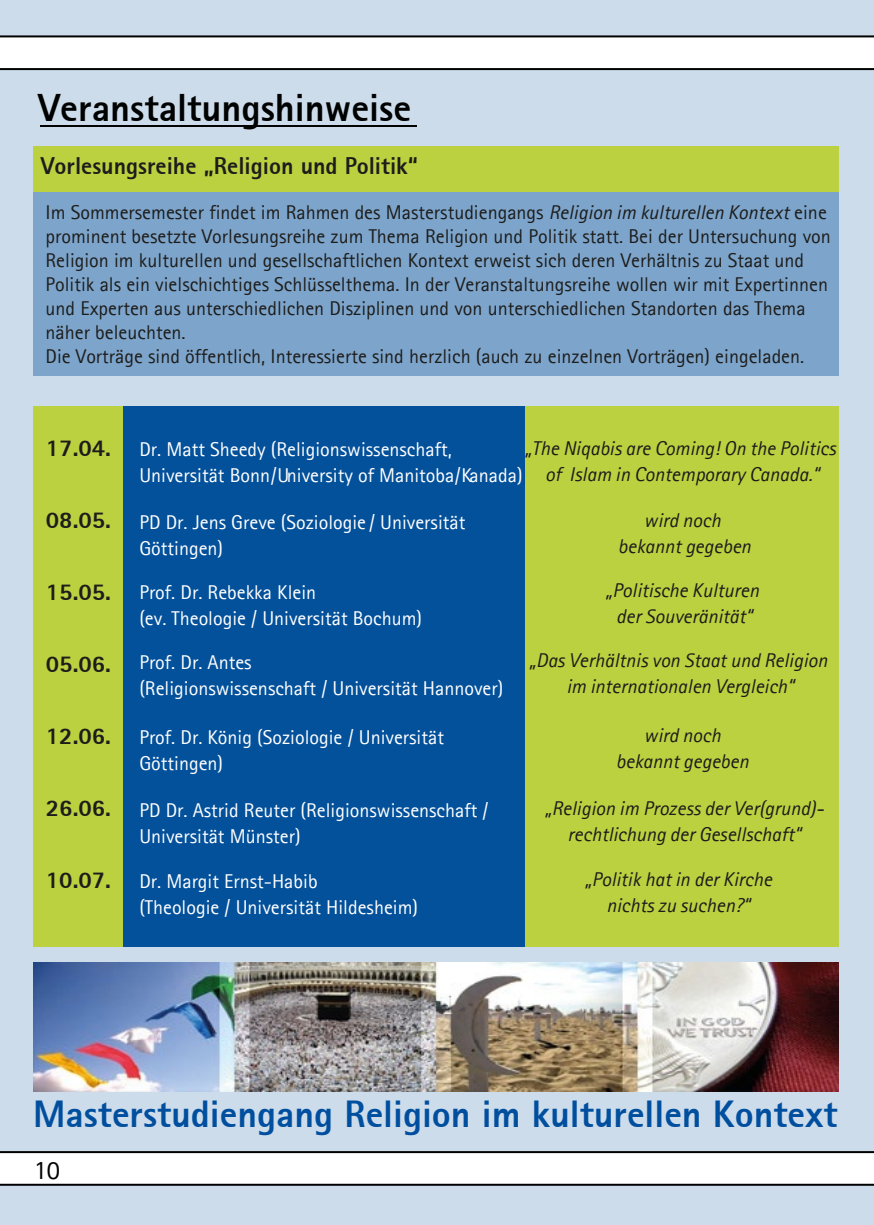
<style>
.page{position:relative;width:874px;height:1225px;background:#fff}
.page>*{position:absolute;margin:0;border:0;box-sizing:border-box;transform-origin:0 0}
.t1{font:800 38.6px "Agfa Rotis Sans Serif";color:#000101}
.t2{font:800 37.6px "Agfa Rotis Sans Serif";color:#004f9f}
.t3{font:26.4px "Agfa Rotis Sans Serif";color:#000101}
.t4{font:800 24px "Agfa Rotis Sans Serif";color:#1d1d1b}
.t5{font:20px/24px "Agfa Rotis Sans Serif";color:#1d1d1b}
.t6{font:20px/26px "Agfa Rotis Sans Serif";color:#fff}
.t7{font:italic 20px/26px "Agfa Rotis Sans Serif";color:#1d1d1b;text-align:center}
.s1{font-style:italic}
</style>
<div class="page">
<div style="left:0;top:0;width:873px;height:1225px;background:#cddceb"></div>
<svg style="left:0;top:1151px;width:873px;height:34px;background:#e6e6e6"></svg>
<svg style="left:0;top:35px;width:873px;height:35px;background:#e1e2e2"></svg>
<div style="left:33px;top:191px;width:805px;height:185px;background:#7da4cb"></div>
<div style="left:33px;top:146px;width:805px;height:45px;background:#bcd140"></div>
<hr style="left:40px;top:126px;width:377px;height:1px;background:#000101">
<div style="left:33px;top:406px;width:90px;height:541px;background:#bcd140"></div>
<div style="left:123px;top:406px;width:402px;height:541px;background:#04519b"></div>
<div style="left:525px;top:406px;width:313px;height:541px;background:#bcd140"></div>
<img style="left:33px;top:962px;width:805px;height:129px">
<h1 class="t1" style="left:38px;top:83px;width:374px">Veranstaltungshinweise</h1>
<p class="t4" style="left:41px;top:151px;width:378px">Vorlesungsreihe „Religion und Politik“</p>
<p class="t5" style="left:46px;top:200px;width:786px">Im Sommersemester findet im Rahmen des Masterstudiengangs <span class="s1">Religion im kulturellen Kontext</span> eine prominent besetzte Vorlesungsreihe zum Thema Religion und Politik statt. Bei der Untersuchung von Religion im kulturellen und gesellschaftlichen Kontext erweist sich deren Verhältnis zu Staat und Politik als ein vielschichtiges Schlüsselthema. In der Veranstaltungsreihe wollen wir mit Expertinnen und Experten aus unterschiedlichen Disziplinen und von unterschiedlichen Standorten das Thema näher beleuchten.<br>Die Vorträge sind öffentlich, Interessierte sind herzlich (auch zu einzelnen Vorträgen) eingeladen.</p>
<p class="t4" style="left:46px;top:432px;width:66px">17.04.</p>
<p class="t4" style="left:46px;top:504px;width:66px">08.05.</p>
<p class="t4" style="left:46px;top:576px;width:66px">15.05.</p>
<p class="t4" style="left:46px;top:648px;width:66px">05.06.</p>
<p class="t4" style="left:46px;top:720px;width:66px">12.06.</p>
<p class="t4" style="left:46px;top:792px;width:66px">26.06.</p>
<p class="t4" style="left:46px;top:864px;width:66px">10.07.</p>
<p class="t7" style="left:524px;top:435px;width:312px">„The Niqabis are Coming! On the Politics of Islam in Contemporary Canada.“</p>
<p class="t7" style="left:617px;top:507px;width:134px">wird noch bekannt gegeben</p>
<p class="t7" style="left:605px;top:577px;width:155px">„Politische Kulturen der Souveränität“</p>
<p class="t7" style="left:529px;top:647px;width:300px">„Das Verhältnis von Staat und Religion im internationalen Vergleich“</p>
<p class="t7" style="left:615px;top:722px;width:134px">wird noch bekannt gegeben</p>
<p class="t7" style="left:544px;top:795px;width:280px">„Religion im Prozess der Ver(grund)- rechtlichung der Gesellschaft“</p>
<p class="t7" style="left:584px;top:866px;width:189px">„Politik hat in der Kirche nichts zu suchen?“</p>
<p class="t6" style="left:139px;top:436px;width:384px">Dr. Matt Sheedy (Religionswissenschaft,<br>Universität Bonn /University of Manitoba /Kanada)</p>
<p class="t6" style="left:139px;top:508px;width:327px">PD Dr. Jens Greve (Soziologie / Universität<br>Göttingen)</p>
<p class="t6" style="left:139px;top:579px;width:284px">Prof. Dr. Rebekka Klein<br>(ev. Theologie / Universität Bochum)</p>
<p class="t6" style="left:139px;top:649px;width:365px">Prof. Dr. Antes<br>(Religionswissenschaft / Universität Hannover)</p>
<p class="t6" style="left:139px;top:724px;width:306px">Prof. Dr. König (Soziologie / Universität<br>Göttingen)</p>
<p class="t6" style="left:139px;top:797px;width:350px">PD Dr. Astrid Reuter (Religionswissenschaft /<br>Universität Münster)</p>
<p class="t6" style="left:139px;top:868px;width:280px">Dr. Margit Ernst-Habib<br>(Theologie / Universität Hildesheim)</p>
<h2 class="t2" style="left:33px;top:1090px;width:805px">Masterstudiengang Religion im kulturellen Kontext</h2>
<h3 class="t3" style="left:34px;top:1154px;width:28px">10</h3>
</div>
